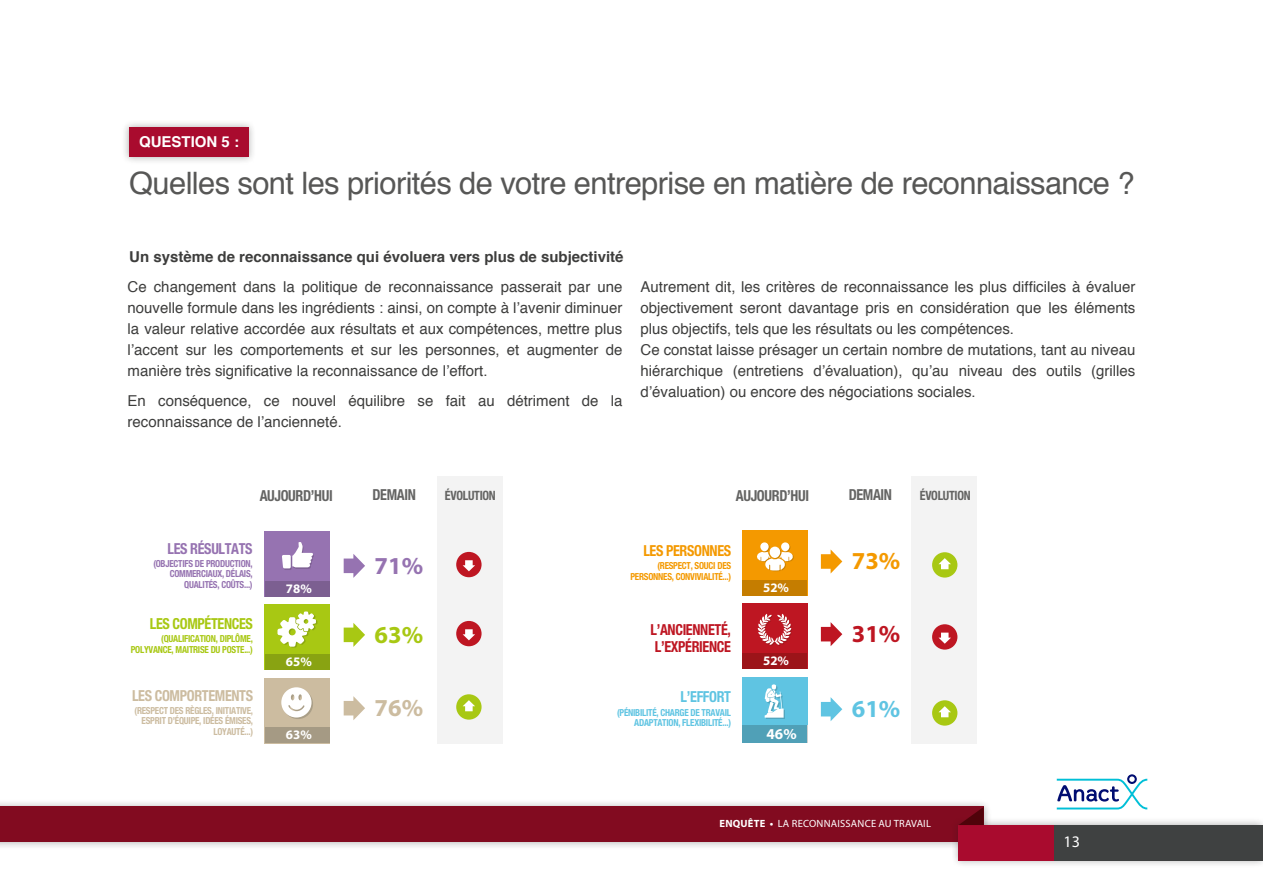
<style>
.page{position:relative;width:1263px;height:893px;background:#fff}
.page>*{position:absolute;margin:0;border:0;box-sizing:border-box;transform-origin:0 0}
.t1{font:30.9px "Helvetica";letter-spacing:-.02em;color:#575756}
.t2{font:700 24.45px "Myriad Pro";color:#9673b1}
.t3{font:700 24.45px "Myriad Pro";color:#a8c813}
.t4{font:700 24.45px "Myriad Pro";color:#ccbca0}
.t5{font:700 24.45px "Myriad Pro";color:#f49900}
.t6{font:700 24.45px "Myriad Pro";color:#be1622}
.t7{font:700 24.45px "Myriad Pro";color:#5fc4e2}
.t8{font:16.2px "Myriad Pro";color:#fff}
.t9{font:700 condensed 15.15px "Helvetica Neue";letter-spacing:-.025em;color:#646463;scale:.93 1}
.t10{font:700 condensed 15.15px/17.5px "Helvetica Neue";letter-spacing:-.025em;color:#be1622;scale:.93 1}
.t11{font:700 condensed 15.15px "Helvetica Neue";letter-spacing:-.025em;color:#ccbca0;scale:.93 1}
.t12{font:700 condensed 15.15px "Helvetica Neue";letter-spacing:-.025em;color:#a8c813;scale:.93 1}
.t13{font:700 condensed 15.15px "Helvetica Neue";letter-spacing:-.025em;color:#9673b1;scale:.93 1}
.t14{font:700 condensed 15.15px "Helvetica Neue";letter-spacing:-.025em;color:#f49900;scale:.93 1}
.t15{font:700 condensed 15.15px "Helvetica Neue";letter-spacing:-.025em;color:#5fc4e2;scale:.93 1}
.t16{font:700 15.15px "Myriad Pro";color:#fff}
.t17{font:15px/21px "Helvetica";color:#3d3d3c}
.t18{font:700 15px "Helvetica";color:#3d3d3c}
.t19{font:700 15px "Helvetica";color:#fff}
.t20{font:700 13.05px "Myriad Pro";color:#fff}
.t21{font:700 condensed 12.9px "Helvetica Neue";letter-spacing:-.025em;color:#646463;scale:.93 1}
.t22{font:10.5px "Myriad Pro";letter-spacing:.02em;color:#fff}
.t23{font:700 condensed 9.75px/10.2px "Helvetica Neue";letter-spacing:-.025em;color:#ccbca0;text-align:right;scale:.93 1}
.t24{font:700 condensed 9.75px/10.2px "Helvetica Neue";letter-spacing:-.025em;color:#9673b1;text-align:right;scale:.93 1}
.t25{font:700 condensed 9.75px/10.2px "Helvetica Neue";letter-spacing:-.025em;color:#5fc4e2;text-align:right;scale:.93 1}
.t26{font:700 condensed 9.75px/10.2px "Helvetica Neue";letter-spacing:-.025em;color:#a8c813;text-align:right;scale:.93 1}
.t27{font:700 condensed 9.75px/10.2px "Helvetica Neue";letter-spacing:-.025em;color:#f49900;text-align:right;scale:.93 1}
.s1{font-weight:700}
</style>
<div class="page">
<div style="left:0;top:799px;width:991px;height:51px;background:#1d1d1b;opacity:.35"></div>
<div style="left:0;top:807px;width:984px;height:35px;background:#820b20"></div>
<div style="left:951px;top:817px;width:312px;height:51px;background:#1d1d1b;opacity:.35"></div>
<div style="left:958px;top:825px;width:303px;height:35px;background:#a90b2e"></div>
<svg style="left:958px;top:807px;width:26px;height:18px"></svg>
<div style="left:1054px;top:825px;width:209px;height:35px;background:#3f4141"></div>
<svg style="left:1057px;top:774px;width:90px;height:35px"></svg>
<div style="left:912px;top:476px;width:65px;height:268px;background:#f3f3f3"></div>
<div style="left:265px;top:678px;width:65px;height:65px;background:#ccbca0"></div>
<div style="left:265px;top:727px;width:65px;height:16px;background:#a59a84"></div>
<div style="left:265px;top:604px;width:65px;height:65px;background:#a8c813"></div>
<div style="left:265px;top:654px;width:65px;height:15px;background:#89a312"></div>
<div style="left:265px;top:532px;width:65px;height:65px;background:#9673b1"></div>
<div style="left:437px;top:476px;width:65px;height:268px;background:#f3f3f3"></div>
<div style="left:265px;top:581px;width:65px;height:15px;background:#7c5f91"></div>
<svg style="left:344px;top:554px;width:21px;height:24px"></svg>
<div style="left:456px;top:552px;width:26px;height:25px;background:#be1622;border-radius:50%"></div>
<svg style="left:463px;top:560px;width:12px;height:11px"></svg>
<svg style="left:344px;top:623px;width:21px;height:24px"></svg>
<div style="left:456px;top:621px;width:26px;height:25px;background:#be1622;border-radius:50%"></div>
<svg style="left:463px;top:629px;width:12px;height:11px"></svg>
<svg style="left:344px;top:696px;width:21px;height:24px"></svg>
<div style="left:456px;top:694px;width:26px;height:26px;background:#a8c813;border-radius:50%"></div>
<svg style="left:463px;top:700px;width:12px;height:11px"></svg>
<div style="left:742px;top:678px;width:65px;height:65px;background:#5fc4e2"></div>
<svg style="left:807px;top:725px;width:1px;height:18px"></svg>
<div style="left:742px;top:725px;width:65px;height:18px;background:#50a0b7"></div>
<div style="left:742px;top:604px;width:65px;height:65px;background:#be1622"></div>
<div style="left:742px;top:653px;width:65px;height:16px;background:#9c1419"></div>
<div style="left:742px;top:531px;width:65px;height:65px;background:#f49900"></div>
<div style="left:742px;top:580px;width:65px;height:16px;background:#c57d00"></div>
<svg style="left:757px;top:543px;width:37px;height:28px"></svg>
<div style="left:781px;top:542px;width:8px;height:9px;background:#fff;border-radius:50%"></div>
<div style="left:760px;top:542px;width:9px;height:9px;background:#fff;border-radius:50%"></div>
<svg style="left:821px;top:549px;width:21px;height:25px"></svg>
<svg style="left:821px;top:622px;width:21px;height:24px"></svg>
<svg style="left:821px;top:697px;width:21px;height:24px"></svg>
<div style="left:932px;top:624px;width:25px;height:26px;background:#be1622;border-radius:50%"></div>
<svg style="left:938px;top:633px;width:13px;height:11px"></svg>
<div style="left:932px;top:552px;width:25px;height:26px;background:#a8c813;border-radius:50%"></div>
<svg style="left:938px;top:558px;width:13px;height:11px"></svg>
<div style="left:932px;top:700px;width:25px;height:26px;background:#a8c813;border-radius:50%"></div>
<svg style="left:938px;top:706px;width:13px;height:11px"></svg>
<svg style="left:281px;top:687px;width:32px;height:32px"></svg>
<svg style="left:765px;top:684px;width:20px;height:35px"></svg>
<svg style="left:277px;top:611px;width:40px;height:37px"></svg>
<svg style="left:282px;top:542px;width:32px;height:28px"></svg>
<svg style="left:758px;top:614px;width:34px;height:32px"></svg>
<div style="left:121px;top:120px;width:135px;height:45px;background:#1d1d1b;opacity:.35"></div>
<div style="left:129px;top:128px;width:120px;height:29px;background:#a90b2e"></div>
<p class="t19" style="left:139px;top:130px;width:102px">QUESTION 5 :</p>
<h1 class="t1" style="left:129px;top:160px;width:1007px">Quelles sont les priorités de votre entreprise en matière de reconnaissance ?</h1>
<p class="t18" style="left:129px;top:245px;width:496px">Un système de reconnaissance qui évoluera vers plus de subjectivité</p>
<p class="t17" style="left:128px;top:277px;width:496px;text-align:justify">Ce changement dans la politique de reconnaissance passerait par une nouvelle formule dans les ingrédients : ainsi, on compte à l’avenir diminuer la valeur relative accordée aux résultats et aux compétences, mettre plus l’accent sur les comportements et sur les personnes, et augmenter de manière très significative la reconnaissance de l’effort.</p>
<p class="t17" style="left:128px;top:390px;width:496px">En conséquence, ce nouvel équilibre se fait au détriment de la reconnaissance de l’ancienneté.</p>
<p class="t17" style="left:640px;top:277px;width:496px">Autrement dit, les critères de reconnaissance les plus difficiles à évaluer objectivement seront davantage pris en considération que les éléments plus objectifs, tels que les résultats ou les compétences.<br>Ce constat laisse présager un certain nombre de mutations, tant au niveau hiérarchique (entretiens d’évaluation), qu’au niveau des outils (grilles d’évaluation) ou encore des négociations sociales.</p>
<p class="t9" style="left:260px;top:483px;width:80px">AUJOURD’HUI</p>
<p class="t9" style="left:372px;top:482px;width:48px">DEMAIN</p>
<p class="t21" style="left:445px;top:485px;width:56px">ÉVOLUTION</p>
<p class="t9" style="left:736px;top:483px;width:80px">AUJOURD’HUI</p>
<p class="t9" style="left:849px;top:482px;width:48px">DEMAIN</p>
<p class="t13" style="left:167px;top:536px;width:93px">LES RÉSULTATS</p>
<p class="t24" style="left:153px;top:558px;width:108px">(OBJECTIFS DE PRODUCTION,<br>COMMERCIAUX, DÉLAIS,<br>QUALITÉS, COÛTS...)</p>
<p class="t12" style="left:150px;top:611px;width:112px">LES COMPÉTENCES</p>
<p class="t26" style="left:131px;top:633px;width:133px">(QUALIFICATION, DIPLÔME,<br>POLYVANCE, MAITRISE DU POSTE...)</p>
<p class="t11" style="left:132px;top:683px;width:132px">LES COMPORTEMENTS</p>
<p class="t23" style="left:135px;top:705px;width:129px">(RESPECT DES RÈGLES, INITIATIVE,<br>ESPRIT D’ÉQUIPE, IDÉES ÉMISES,<br>LOYAUTÉ...)</p>
<p class="t20" style="left:286px;top:580px;width:27px">78%</p>
<p class="t20" style="left:286px;top:653px;width:27px">65%</p>
<p class="t20" style="left:286px;top:726px;width:27px">63%</p>
<h2 class="t2" style="left:375px;top:549px;width:50px">71%</h2>
<h2 class="t3" style="left:375px;top:618px;width:50px">63%</h2>
<h2 class="t4" style="left:375px;top:692px;width:50px">76%</h2>
<p class="t14" style="left:643px;top:538px;width:96px">LES PERSONNES</p>
<p class="t27" style="left:630px;top:560px;width:110px">(RESPECT, SOUCI DES<br>PERSONNES, CONVIVIALITÉ...)</p>
<p class="t10" style="left:650px;top:619px;width:88px">L’ANCIENNETÉ,<br>L’EXPÉRIENCE</p>
<p class="t15" style="left:681px;top:684px;width:56px">L’EFFORT</p>
<p class="t25" style="left:617px;top:706px;width:124px">(PÉNIBILITÉ, CHARGE DE TRAVAIL<br>ADAPTATION, FLEXIBILITÉ...)</p>
<p class="t20" style="left:763px;top:579px;width:27px">52%</p>
<p class="t20" style="left:763px;top:652px;width:27px">52%</p>
<p class="t16" style="left:766px;top:724px;width:32px">46%</p>
<h2 class="t5" style="left:852px;top:545px;width:50px">73%</h2>
<h2 class="t6" style="left:852px;top:618px;width:50px">31%</h2>
<h2 class="t7" style="left:852px;top:693px;width:50px">61%</h2>
<p class="t21" style="left:920px;top:485px;width:56px">ÉVOLUTION</p>
<p class="t22" style="left:719px;top:817px;width:213px"><span class="s1">ENQUÊTE •</span> LA RECONNAISSANCE AU TRAVAIL</p>
<p class="t8" style="left:1063px;top:831px;width:18px">13</p>
</div>
